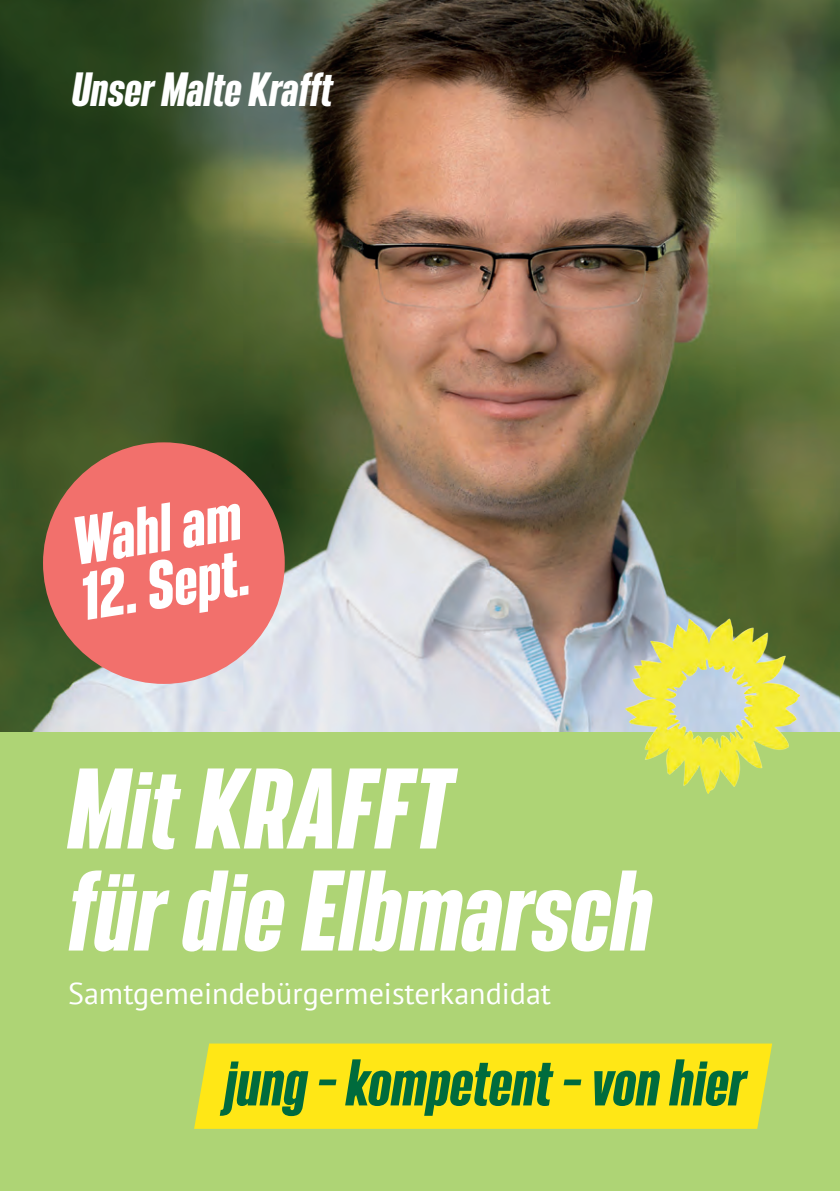
<style>
.page{position:relative;width:840px;height:1191px;background:#fff}
.page>*{position:absolute;margin:0;border:0;box-sizing:border-box;transform-origin:0 0}
.t1{font:italic 700 100px/102px "Bereit";color:#fff}
.t2{font:italic 700 59.2px "Bereit";color:#fff}
.t3{font:italic 700 57.6px "Bereit";color:#006b3d}
.t4{font:italic 700 42px "Bereit";color:#fff}
.t5{font:30px "PT Sans";color:#fff}
</style>
<div class="page">
<div style="left:0;top:729px;width:839px;height:462px;background:#aed475"></div>
<img style="left:0;top:0;width:839px;height:731px">
<div style="left:43px;top:442px;width:241px;height:242px;background:#f2706c;border-radius:50%"></div>
<div style="left:194px;top:1043px;width:577px;height:85px;background:#ffe716"></div>
<img style="left:624px;top:618px;width:175px;height:176px">
<h3 class="t4" style="left:72px;top:64px;width:262px">Unser Malte Krafft</h3>
<h2 class="t2" style="left:67px;top:507px;width:172px;rotate:-9deg">Wahl am</h2>
<h2 class="t2" style="left:76px;top:562px;width:171px;rotate:-9deg">12. Sept.</h2>
<h1 class="t1" style="left:68px;top:758px;width:585px">Mit KRAFFT<br>für die Elbmarsch</h1>
<p class="t5" style="left:68px;top:974px;width:484px">Samtgemeindebürgermeisterkandidat</p>
<h3 class="t3" style="left:223px;top:1048px;width:523px">jung – kompetent – von hier</h3>
</div>
